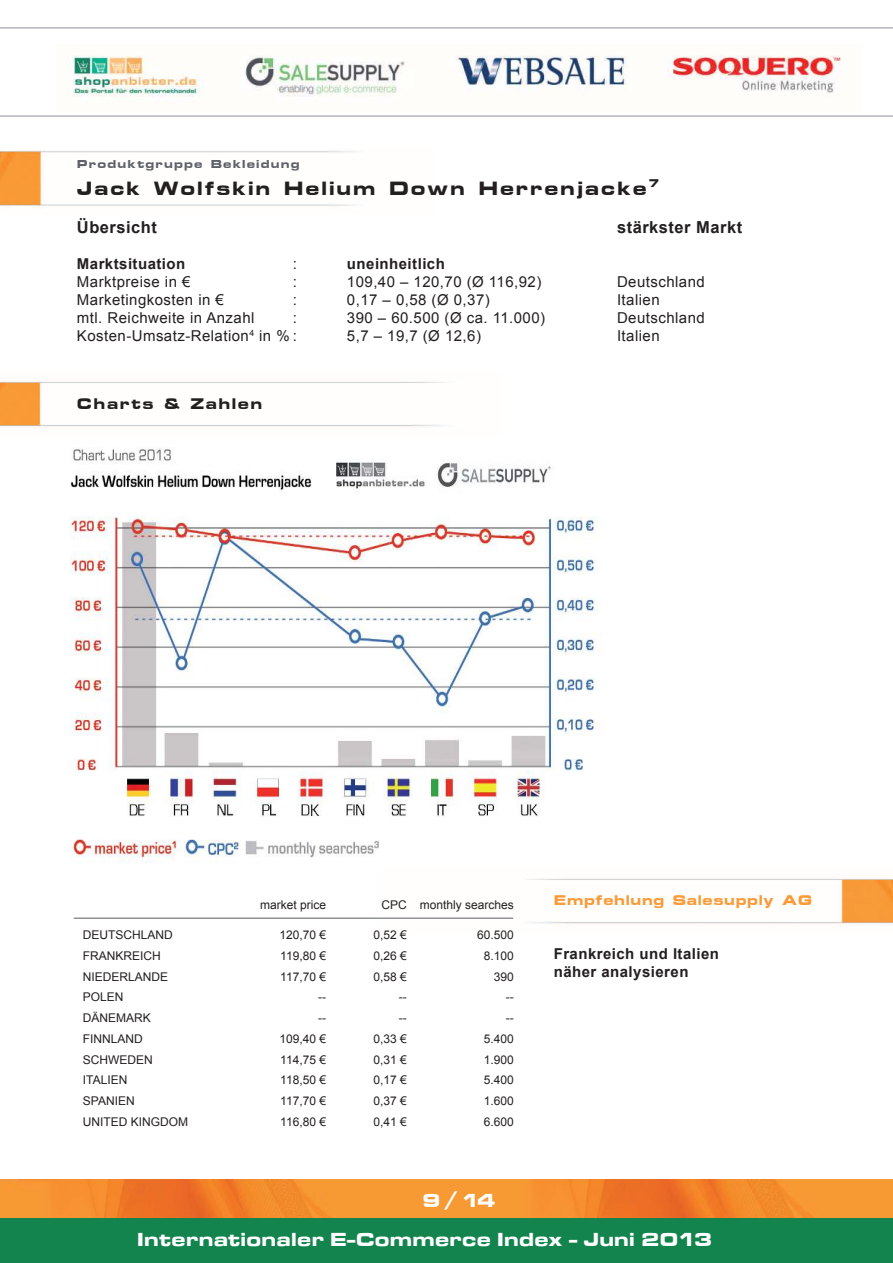
<style>
.page{position:relative;width:893px;height:1263px;background:#fff}
.page>*{position:absolute;margin:0;border:0;box-sizing:border-box;transform-origin:0 0}
.t1{font:22.5px "Microstyle Bold Extended ATT";letter-spacing:.075em;color:#231f20}
.t2{font:19.5px/39.3px "Microgramma D Bold Exte";letter-spacing:.05em;color:#fff}
.t3{font:18px "Microstyle Bold Extended ATT";letter-spacing:.075em;color:#231f20}
.t4{font:700 16.5px "Arial";letter-spacing:.03em;color:#231f20}
.t5{font:16.5px "Microstyle Bold Extended ATT";letter-spacing:.03em;color:#f89b38}
.t6{font:15px "Arial";letter-spacing:.03em;color:#231f20}
.t7{font:700 15px/18px "Arial";letter-spacing:.03em;color:#231f20}
.t8{font:13.5px "Microstyle Bold Extended ATT";letter-spacing:.075em;color:#5e6168}
.t9{font:12px "Arial";color:#231f20}
</style>
<div class="page">
<img style="left:70px;top:448px;width:527px;height:415px">
<img style="left:0;top:1180px;width:893px;height:39px">
<div style="left:0;top:1219px;width:893px;height:44px;background:#14844e"></div>
<img style="left:513px;top:877px;width:380px;height:50px">
<img style="left:0;top:380px;width:449px;height:50px">
<img style="left:0;top:150px;width:359px;height:59px">
<img style="left:69px;top:55px;width:772px;height:42px">
<hr style="left:74px;top:917px;width:439px;height:2px;background:#919399">
<hr style="left:0;top:27px;width:893px;height:2px;background:#b4b6bb">
<hr style="left:0;top:115px;width:893px;height:2px;background:#b4b6bb">
<p class="t8" style="left:77px;top:157px;width:224px">Produktgruppe Bekleidung</p>
<h1 class="t1" style="left:77px;top:176px;width:583px">Jack Wolfskin Helium Down Herrenjacke<sup>7</sup></h1>
<h3 class="t4" style="left:77px;top:216px;width:82px">Übersicht</h3>
<h3 class="t4" style="left:617px;top:216px;width:127px">stärkster Markt</h3>
<p class="t7" style="left:77px;top:255px;width:110px">Marktsituation</p>
<p class="t6" style="left:293px;top:254px;width:6px">:</p>
<p class="t7" style="left:347px;top:255px;width:99px">uneinheitlich</p>
<p class="t6" style="left:77px;top:272px;width:115px">Marktpreise in €</p>
<p class="t6" style="left:293px;top:272px;width:6px">:</p>
<p class="t6" style="left:347px;top:272px;width:196px">109,40 – 120,70 (Ø 116,92)</p>
<p class="t6" style="left:617px;top:272px;width:89px">Deutschland</p>
<p class="t6" style="left:77px;top:290px;width:148px">Marketingkosten in €</p>
<p class="t6" style="left:293px;top:290px;width:6px">:</p>
<p class="t6" style="left:347px;top:290px;width:144px">0,17 – 0,58 (Ø 0,37)</p>
<p class="t6" style="left:617px;top:290px;width:44px">Italien</p>
<p class="t6" style="left:77px;top:308px;width:179px">mtl. Reichweite in Anzahl</p>
<p class="t6" style="left:293px;top:308px;width:6px">:</p>
<p class="t6" style="left:347px;top:308px;width:200px">390 – 60.500 (Ø ca. 11.000)</p>
<p class="t6" style="left:617px;top:308px;width:89px">Deutschland</p>
<p class="t6" style="left:77px;top:326px;width:222px">Kosten-Umsatz-Relation<sup>4</sup> in % :</p>
<p class="t6" style="left:347px;top:326px;width:136px">5,7 – 19,7 (Ø 12,6)</p>
<p class="t6" style="left:617px;top:326px;width:44px">Italien</p>
<h3 class="t3" style="left:77px;top:394px;width:187px">Charts &amp; Zahlen</h3>
<p class="t9" style="left:260px;top:897px;width:68px">market price</p>
<p class="t9" style="left:382px;top:897px;width:134px">CPC monthly searches</p>
<p class="t9" style="left:83px;top:927px;width:91px">DEUTSCHLAND</p>
<p class="t9" style="left:279px;top:927px;width:48px">120,70 €</p>
<p class="t9" style="left:374px;top:927px;width:35px">0,52 €</p>
<p class="t9" style="left:477px;top:927px;width:38px">60.500</p>
<p class="t9" style="left:83px;top:948px;width:79px">FRANKREICH</p>
<p class="t9" style="left:280px;top:948px;width:47px">119,80 €</p>
<p class="t9" style="left:373px;top:948px;width:35px">0,26 €</p>
<p class="t9" style="left:484px;top:948px;width:32px">8.100</p>
<p class="t9" style="left:83px;top:968px;width:87px">NIEDERLANDE</p>
<p class="t9" style="left:280px;top:968px;width:47px">117,70 €</p>
<p class="t9" style="left:373px;top:968px;width:35px">0,58 €</p>
<p class="t9" style="left:494px;top:968px;width:22px">390</p>
<p class="t9" style="left:83px;top:989px;width:42px">POLEN</p>
<p class="t9" style="left:318px;top:989px;width:9px">--</p>
<p class="t9" style="left:399px;top:989px;width:9px">--</p>
<p class="t9" style="left:506px;top:989px;width:9px">--</p>
<p class="t9" style="left:83px;top:1010px;width:70px">DÄNEMARK</p>
<p class="t9" style="left:318px;top:1010px;width:9px">--</p>
<p class="t9" style="left:399px;top:1010px;width:9px">--</p>
<p class="t9" style="left:506px;top:1010px;width:9px">--</p>
<p class="t9" style="left:83px;top:1031px;width:62px">FINNLAND</p>
<p class="t9" style="left:279px;top:1031px;width:48px">109,40 €</p>
<p class="t9" style="left:373px;top:1031px;width:35px">0,33 €</p>
<p class="t9" style="left:484px;top:1031px;width:32px">5.400</p>
<p class="t9" style="left:83px;top:1051px;width:71px">SCHWEDEN</p>
<p class="t9" style="left:280px;top:1051px;width:47px">114,75 €</p>
<p class="t9" style="left:373px;top:1051px;width:35px">0,31 €</p>
<p class="t9" style="left:484px;top:1051px;width:32px">1.900</p>
<p class="t9" style="left:83px;top:1072px;width:46px">ITALIEN</p>
<p class="t9" style="left:280px;top:1072px;width:47px">118,50 €</p>
<p class="t9" style="left:373px;top:1072px;width:35px">0,17 €</p>
<p class="t9" style="left:484px;top:1072px;width:32px">5.400</p>
<p class="t9" style="left:83px;top:1093px;width:53px">SPANIEN</p>
<p class="t9" style="left:280px;top:1093px;width:47px">117,70 €</p>
<p class="t9" style="left:373px;top:1093px;width:35px">0,37 €</p>
<p class="t9" style="left:484px;top:1093px;width:32px">1.600</p>
<p class="t9" style="left:83px;top:1114px;width:107px">UNITED KINGDOM</p>
<p class="t9" style="left:280px;top:1114px;width:47px">116,80 €</p>
<p class="t9" style="left:373px;top:1114px;width:35px">0,41 €</p>
<p class="t9" style="left:484px;top:1114px;width:32px">6.600</p>
<h3 class="t5" style="left:554px;top:891px;width:260px">Empfehlung Salesupply AG</h3>
<p class="t7" style="left:554px;top:945px;width:167px">Frankreich und Italien näher analysieren</p>
<h2 class="t2" style="left:138px;top:1180px;width:576px;text-indent:285px">9 / 14<br>Internationaler E-Commerce Index - Juni 2013</h2>
</div>
